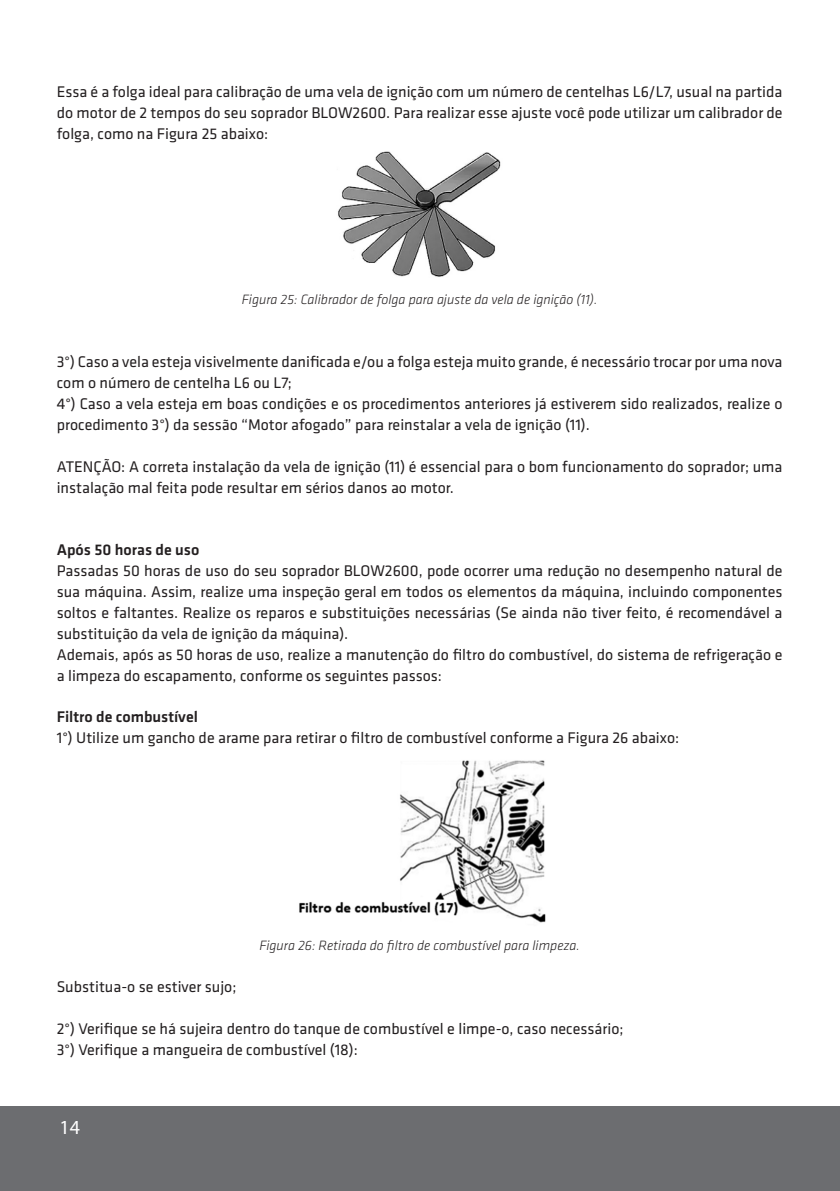
<style>
.page{position:relative;width:840px;height:1191px;background:#fff}
.page>*{position:absolute;margin:0;border:0;box-sizing:border-box;transform-origin:0 0}
.t1{font:20px "Myriad Pro";color:#fff}
.texto{font:16px/21px "Klavika";color:#231f20}
.texto-2{font:500 16px "Klavika";color:#231f20}
.texto-3{font:italic 300 14px "Klavika";color:#231f20}
</style>
<div class="page">
<div style="left:0;top:1106px;width:839px;height:85px;background:#6c6d70"></div>
<img style="left:338px;top:151px;width:163px;height:126px">
<img style="left:299px;top:760px;width:246px;height:163px">
<p class="texto" style="left:57px;top:82px;width:727px;text-align:justify">Essa é a folga ideal para calibração de uma vela de ignição com um número de centelhas L6/L7, usual na partida do motor de 2 tempos do seu soprador BLOW2600. Para realizar esse ajuste você pode utilizar um calibrador de folga, como na Figura 25 abaixo:</p>
<p class="texto-3" style="left:242px;top:292px;width:357px">Figura 25: Calibrador de folga para ajuste da vela de ignição (11).</p>
<p class="texto" style="left:57px;top:352px;width:726px">3°) Caso a vela esteja visivelmente danificada e/ou a folga esteja muito grande, é necessário trocar por uma nova com o número de centelha L6 ou L7;</p>
<p class="texto" style="left:57px;top:394px;width:727px">4°) Caso a vela esteja em boas condições e os procedimentos anteriores já estiverem sido realizados, realize o procedimento 3°) da sessão “Motor afogado” para reinstalar a vela de ignição (11).</p>
<p class="texto" style="left:57px;top:457px;width:726px">ATENÇÃO: A correta instalação da vela de ignição (11) é essencial para o bom funcionamento do soprador; uma instalação mal feita pode resultar em sérios danos ao motor.</p>
<p class="texto-2" style="left:57px;top:541px;width:144px">Após 50 horas de uso</p>
<p class="texto" style="left:57px;top:561px;width:727px;text-align:justify">Passadas 50 horas de uso do seu soprador BLOW2600, pode ocorrer uma redução no desempenho natural de sua máquina. Assim, realize uma inspeção geral em todos os elementos da máquina, incluindo componentes soltos e faltantes. Realize os reparos e substituições necessárias (Se ainda não tiver feito, é recomendável a substituição da vela de ignição da máquina).</p>
<p class="texto" style="left:57px;top:645px;width:726px">Ademais, após as 50 horas de uso, realize a manutenção do filtro do combustível, do sistema de refrigeração e a limpeza do escapamento, conforme os seguintes passos:</p>
<p class="texto-2" style="left:57px;top:708px;width:143px">Filtro de combustível</p>
<p class="texto" style="left:57px;top:728px;width:623px">1°) Utilize um gancho de arame para retirar o filtro de combustível conforme a Figura 26 abaixo:</p>
<p class="texto-3" style="left:259px;top:938px;width:322px">Figura 26: Retirada do filtro de combustível para limpeza.</p>
<p class="texto" style="left:57px;top:977px;width:181px">Substitua-o se estiver sujo;</p>
<p class="texto" style="left:57px;top:1019px;width:568px">2°) Verifique se há sujeira dentro do tanque de combustível e limpe-o, caso necessário;</p>
<p class="texto" style="left:57px;top:1040px;width:302px">3°) Verifique a mangueira de combustível (18):</p>
<p class="t1" style="left:60px;top:1114px;width:22px">14</p>
</div>
